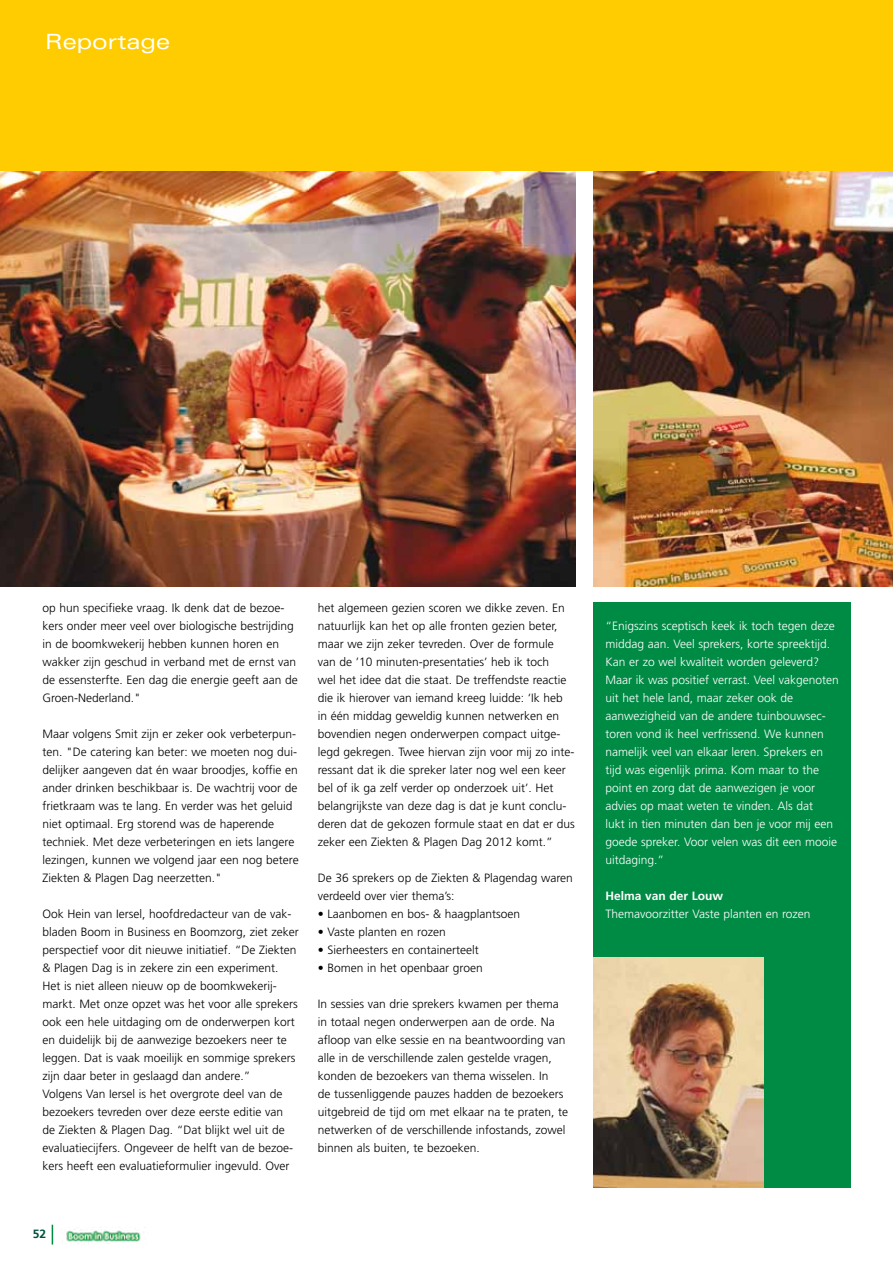
<style>
.page{position:relative;width:893px;height:1263px;background:#fff}
.page>*{position:absolute;margin:0;border:0;box-sizing:border-box;transform-origin:0 0}
.t1{font:expanded 21px "Univers";color:#fff}
.t2{font:300 12px/18px "Frutiger";color:#000}
.t3{font:300 12px/18px "Frutiger";color:#fff}
.t4{font:700 12px "Frutiger";color:#fff}
.t5{font:700 12px "Frutiger";color:#00523c}
</style>
<div class="page">
<svg style="left:52px;top:1225px;width:1px;height:19px"></svg>
<img style="left:66px;top:1229px;width:75px;height:15px">
<img style="left:0;top:170px;width:575px;height:417px">
<img style="left:593px;top:170px;width:300px;height:417px">
<div style="left:593px;top:602px;width:257px;height:585px;background:#008b45"></div>
<div style="left:0;top:0;width:893px;height:170px;background:#fecc00"></div>
<img style="left:593px;top:958px;width:170px;height:229px">
<h1 class="t1" style="left:46px;top:29px;width:126px">Reportage</h1>
<p class="t2" style="left:43px;top:599px;width:257px">op hun specifieke vraag. Ik denk dat de bezoe&shy;kers onder meer veel over biologische bestrijding in de boomkwekerij hebben kunnen horen en wakker zijn geschud in verband met de ernst van de essensterfte. Een dag die energie geeft aan de Groen-Nederland."</p>
<p class="t2" style="left:43px;top:725px;width:258px">Maar volgens Smit zijn er zeker ook verbeterpun&shy;ten. "De catering kan beter: we moeten nog dui&shy;delijker aangeven dat én waar broodjes, koffie en ander drinken beschikbaar is. De wachtrij voor de frietkraam was te lang. En verder was het geluid niet optimaal. Erg storend was de haperende techniek. Met deze verbeteringen en iets langere lezingen, kunnen we volgend jaar een nog betere Ziekten &amp; Plagen Dag neerzetten."</p>
<p class="t2" style="left:43px;top:905px;width:258px">Ook Hein van Iersel, hoofdredacteur van de vak&shy;bladen Boom in Business en Boomzorg, ziet zeker perspectief voor dit nieuwe initiatief. “De Ziekten &amp; Plagen Dag is in zekere zin een experiment.<br>Het is niet alleen nieuw op de boomkwekerij&shy;markt. Met onze opzet was het voor alle sprekers ook een hele uitdaging om de onderwerpen kort en duidelijk bij de aanwezige bezoekers neer te leggen. Dat is vaak moeilijk en sommige sprekers zijn daar beter in geslaagd dan andere.”<br>Volgens Van Iersel is het overgrote deel van de bezoekers tevreden over deze eerste editie van<br>de Ziekten &amp; Plagen Dag. “Dat blijkt wel uit de evaluatiecijfers. Ongeveer de helft van de bezoe&shy;kers heeft een evaluatieformulier ingevuld. Over</p>
<p class="t2" style="left:318px;top:599px;width:258px">het algemeen gezien scoren we dikke zeven. En natuurlijk kan het op alle fronten gezien beter, maar we zijn zeker tevreden. Over de formule van de ’10 minuten-presentaties’ heb ik toch<br>wel het idee dat die staat. De treffendste reactie die ik hierover van iemand kreeg luidde: ‘Ik heb in één middag geweldig kunnen netwerken en bovendien negen onderwerpen compact uitge&shy;legd gekregen. Twee hiervan zijn voor mij zo inte&shy;ressant dat ik die spreker later nog wel een keer bel of ik ga zelf verder op onderzoek uit’. Het belangrijkste van deze dag is dat je kunt conclu&shy;deren dat de gekozen formule staat en dat er dus zeker een Ziekten &amp; Plagen Dag 2012 komt.”</p>
<p class="t2" style="left:318px;top:869px;width:256px">De 36 sprekers op de Ziekten &amp; Plagendag waren verdeeld over vier thema’s:</p>
<p class="t2" style="left:318px;top:905px;width:204px">• Laanbomen en bos- &amp; haagplantsoen</p>
<p class="t2" style="left:318px;top:923px;width:129px">• Vaste planten en rozen</p>
<p class="t2" style="left:318px;top:941px;width:163px">• Sierheesters en containerteelt</p>
<p class="t2" style="left:318px;top:959px;width:166px">• Bomen in het openbaar groen</p>
<p class="t2" style="left:318px;top:995px;width:252px">In sessies van drie sprekers kwamen per thema in totaal negen onderwerpen aan de orde. Na afloop van elke sessie en na beantwoording van alle in de verschillende zalen gestelde vragen, konden de bezoekers van thema wisselen. In<br>de tussenliggende pauzes hadden de bezoekers uitgebreid de tijd om met elkaar na te praten, te netwerken of de verschillende infostands, zowel binnen als buiten, te bezoeken.</p>
<p class="t5" style="left:33px;top:1227px;width:15px">52</p>
<p class="t3" style="left:605px;top:617px;width:235px">“Enigszins sceptisch keek ik toch tegen deze middag aan. Veel sprekers, korte spreektijd.<br>Kan er zo wel kwaliteit worden geleverd?<br>Maar ik was positief verrast. Veel vakgenoten uit het hele land, maar zeker ook de aanwezigheid van de andere tuinbouwsec&shy;toren vond ik heel verfrissend. We kunnen namelijk veel van elkaar leren. Sprekers en tijd was eigenlijk prima. Kom maar to the point en zorg dat de aanwezigen je voor advies op maat weten te vinden. Als dat<br>lukt in tien minuten dan ben je voor mij een goede spreker. Voor velen was dit een mooie uitdaging.”</p>
<p class="t4" style="left:605px;top:889px;width:119px">Helma van der Louw</p>
<p class="t3" style="left:605px;top:905px;width:207px">Themavoorzitter Vaste planten en rozen</p>
</div>
